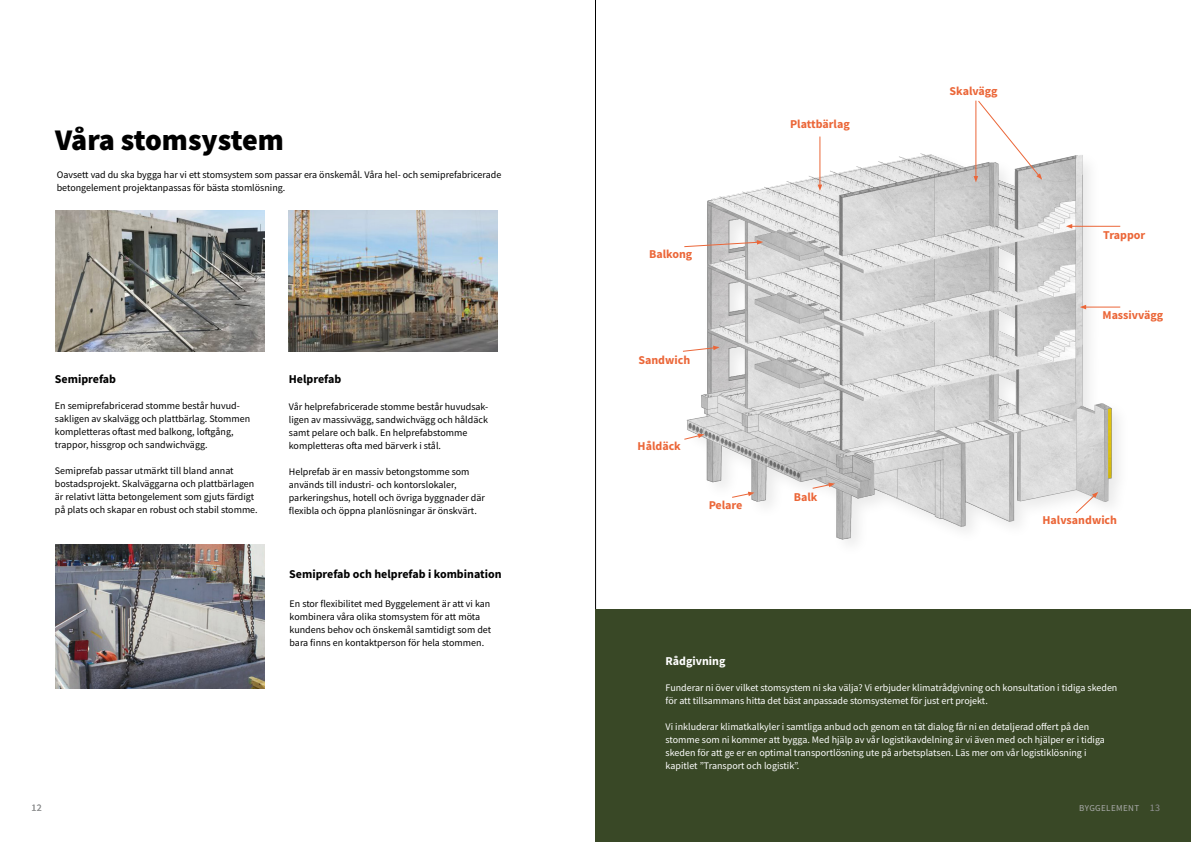
<style>
.page{position:relative;width:1191px;height:842px;background:#fff}
.page>*{position:absolute;margin:0;border:0;box-sizing:border-box;transform-origin:0 0}
.t1{font:900 30px "Source Sans Pro";letter-spacing:-.01em;color:#000}
.t2{font:700 12px "Source Sans Pro";color:#eb6638}
.t3{font:700 12px "Source Sans Pro";color:#000}
.t4{font:700 12px "Source Sans Pro";color:#fff}
.t5{font:10px/13px "Source Sans Pro";color:#000}
.t6{font:10px/13px "Source Sans Pro";color:#fff}
.t7{font:10px "Source Sans Pro";color:#919293}
.t8{font:9px "Source Sans Pro";letter-spacing:.04em;color:#aaabaa}
.s1{font-size:10px;color:#919293}
</style>
<div class="page">
<img style="left:55px;top:544px;width:209px;height:145px">
<img style="left:55px;top:211px;width:209px;height:141px">
<img style="left:289px;top:211px;width:208px;height:141px">
<hr style="left:595px;top:0;width:1px;height:842px;background:#000">
<div style="left:595px;top:609px;width:596px;height:233px;background:#394826"></div>
<img style="left:684px;top:143px;width:437px;height:400px">
<svg style="left:684px;top:240px;width:79px;height:7px"></svg>
<svg style="left:683px;top:346px;width:36px;height:6px"></svg>
<svg style="left:684px;top:434px;width:20px;height:6px"></svg>
<svg style="left:731px;top:492px;width:23px;height:6px"></svg>
<svg style="left:812px;top:483px;width:23px;height:6px"></svg>
<svg style="left:1075px;top:492px;width:23px;height:22px"></svg>
<hr style="left:1084px;top:307px;width:36px;height:1px;background:#eb6638">
<svg style="left:1079px;top:305px;width:7px;height:4px"></svg>
<hr style="left:1070px;top:226px;width:50px;height:1px;background:#eb6638">
<svg style="left:1066px;top:224px;width:6px;height:5px"></svg>
<svg style="left:973px;top:100px;width:69px;height:82px"></svg>
<hr style="left:819px;top:137px;width:1px;height:49px;background:#eb6638">
<svg style="left:817px;top:185px;width:5px;height:6px"></svg>
<h1 class="t1" style="left:55px;top:119px;width:230px">Våra stomsystem</h1>
<p class="t5" style="left:57px;top:168px;width:446px">Oavsett vad du ska bygga har vi ett stomsystem som passar era önskemål. Våra hel- och semiprefabricerade betongelement projektanpassas för bästa stomlösning.</p>
<p class="t3" style="left:55px;top:371px;width:63px">Semiprefab</p>
<p class="t5" style="left:55px;top:399px;width:197px">En semiprefabricerad stomme består huvud&shy;sakligen av skalvägg och plattbärlag. Stommen kompletteras oftast med balkong, loftgång, trappor, hissgrop och sandwichvägg.</p>
<p class="t5" style="left:55px;top:464px;width:204px">Semiprefab passar utmärkt till bland annat bostadsprojekt. Skalväggarna och plattbärlagen är relativt lätta betongelement som gjuts färdigt på plats och skapar en robust och stabil stomme.</p>
<p class="t3" style="left:289px;top:371px;width:54px">Helprefab</p>
<p class="t5" style="left:289px;top:400px;width:201px">Vår helprefabricerade stomme består huvudsak&shy;ligen av massivvägg, sandwichvägg och håldäck samt pelare och balk. En helprefabstomme kompletteras ofta med bärverk i stål.</p>
<p class="t5" style="left:289px;top:465px;width:197px">Helprefab är en massiv betongstomme som används till industri- och kontorslokaler, parkeringshus, hotell och övriga byggnader där flexibla och öppna planlösningar är önskvärt.</p>
<p class="t3" style="left:289px;top:566px;width:214px">Semiprefab och helprefab i kombination</p>
<p class="t5" style="left:289px;top:597px;width:203px">En stor flexibilitet med Byggelement är att vi kan kombinera våra olika stomsystem för att möta kundens behov och önskemål samtidigt som det bara finns en kontaktperson för hela stommen.</p>
<p class="t7" style="left:31px;top:801px;width:12px">12</p>
<p class="t2" style="left:649px;top:246px;width:45px">Balkong</p>
<p class="t2" style="left:638px;top:352px;width:53px">Sandwich</p>
<p class="t2" style="left:637px;top:438px;width:45px">Håldäck</p>
<p class="t2" style="left:709px;top:496px;width:35px;rotate:1deg">Pelare</p>
<p class="t2" style="left:790px;top:115px;width:61px">Plattbärlag</p>
<p class="t2" style="left:793px;top:489px;width:25px">Balk</p>
<p class="t4" style="left:665px;top:653px;width:61px">Rådgivning</p>
<p class="t2" style="left:949px;top:83px;width:50px">Skalvägg</p>
<p class="t2" style="left:1103px;top:227px;width:44px">Trappor</p>
<p class="t2" style="left:1102px;top:307px;width:62px">Massivvägg</p>
<p class="t2" style="left:1042px;top:511px;width:76px">Halvsandwich</p>
<p class="t6" style="left:665px;top:682px;width:453px">Funderar ni över vilket stomsystem ni ska välja? Vi erbjuder klimatrådgivning och konsultation i tidiga skeden för att tillsammans hitta det bäst anpassade stomsystemet för just ert projekt.</p>
<p class="t6" style="left:665px;top:721px;width:441px">Vi inkluderar klimatkalkyler i samtliga anbud och genom en tät dialog får ni en detaljerad offert på den stomme som ni kommer att bygga. Med hjälp av vår logistikavdelning är vi även med och hjälper er i tidiga skeden för att ge er en optimal transportlösning ute på arbetsplatsen. Läs mer om vår logistiklösning i kapitlet ”Transport och logistik”.</p>
<p class="t8" style="left:1079px;top:802px;width:82px">BYGGELEMENT <span class="s1">13</span></p>
</div>
